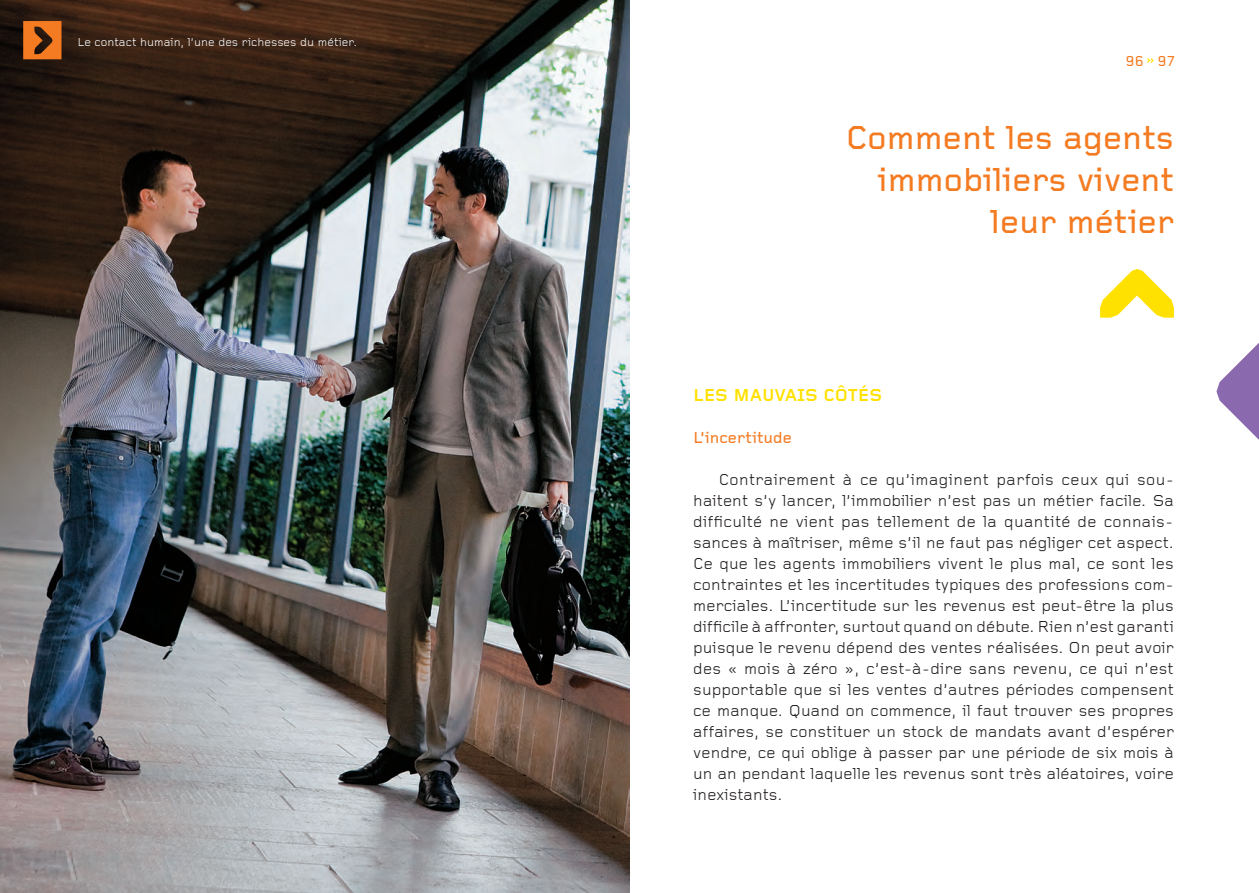
<style>
.page{position:relative;width:1259px;height:893px;background:#fff}
.page>*{position:absolute;margin:0;border:0;box-sizing:border-box;transform-origin:0 0}
.t1{font:500 34.5px/42px "Foundry Gridnik";color:#f47b21;text-align:right}
.t2{font:700 18px "Foundry Gridnik";color:#ffe101}
.t3{font:16.5px/21px "Foundry Gridnik";letter-spacing:.005em;color:#231f20;text-align:justify}
.t4{font:500 16.5px "Foundry Gridnik";color:#f47b21}
.t5{font:500 15px "Foundry Gridnik";color:#f47b21}
.t6{font:12px "Foundry Gridnik";color:#fff}
</style>
<div class="page">
<svg style="left:1147px;top:58px;width:6px;height:5px"></svg>
<img style="left:0;top:0;width:629px;height:893px">
<svg style="left:1100px;top:269px;width:74px;height:49px"></svg>
<svg style="left:23px;top:21px;width:38px;height:38px"></svg>
<svg style="left:1216px;top:343px;width:43px;height:97px"></svg>
<p class="t6" style="left:78px;top:35px;width:281px">Le contact humain, l’une des richesses du métier.</p>
<p class="t5" style="left:1125px;top:52px;width:20px">96</p>
<p class="t5" style="left:1157px;top:52px;width:20px">97</p>
<h1 class="t1" style="left:846px;top:118px;width:330px">Comment les agents immobiliers vivent leur métier</h1>
<p class="t2" style="left:693px;top:385px;width:190px">LES MAUVAIS CÔTÉS</p>
<p class="t4" style="left:693px;top:428px;width:100px">L’incertitude</p>
<p class="t3" style="left:693px;top:469px;width:483px;text-indent:26px">Contrairement à ce qu’imaginent parfois ceux qui sou&shy;haitent s’y lancer, l’immobilier n’est pas un métier facile. Sa difficulté ne vient pas tellement de la quantité de connais&shy;sances à maîtriser, même s’il ne faut pas négliger cet aspect.<br>Ce que les agents immobiliers vivent le plus mal, ce sont les contraintes et les incertitudes typiques des professions com&shy;merciales. L’incertitude sur les revenus est peut-être la plus difficile à affronter, surtout quand on débute. Rien n’est garanti puisque le revenu dépend des ventes réalisées. On peut avoir des « mois à zéro », c’est-à-dire sans revenu, ce qui n’est supportable que si les ventes d’autres périodes compensent ce manque. Quand on commence, il faut trouver ses propres affaires, se constituer un stock de mandats avant d’espérer vendre, ce qui oblige à passer par une période de six mois à un an pendant laquelle les revenus sont très aléatoires, voire inexistants.</p>
</div>
